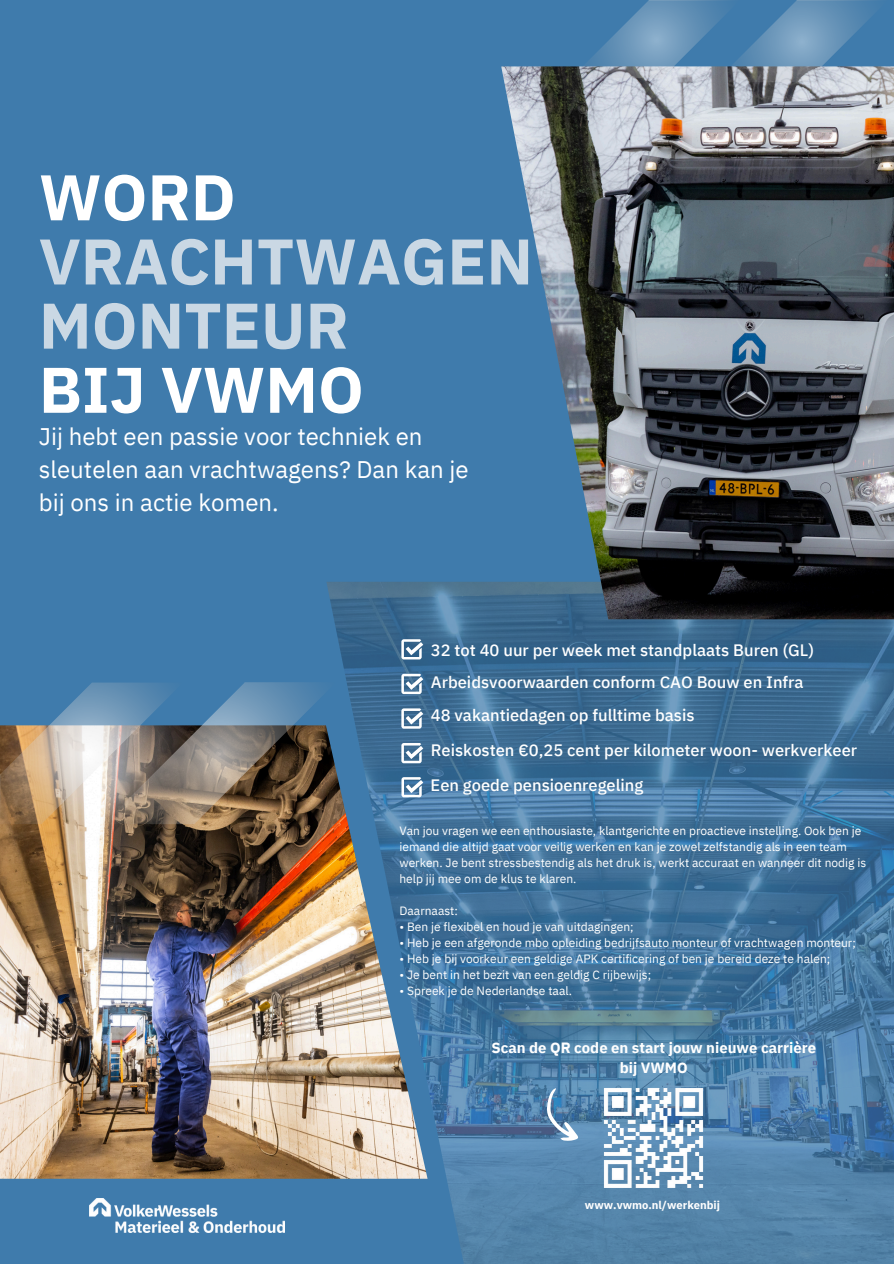
<style>
.page{position:relative;width:894px;height:1264px;background:#fff}
.page>*{position:absolute;margin:0;border:0;box-sizing:border-box;transform-origin:0 0}
.t1{font:700 64.35px/64.2px "IBM Plex Sans";color:#cad8e4}
.t2{font:24px/32.7px "IBM Plex Sans";color:#fff}
.t3{font:500 16.5px "IBM Plex Sans";color:#fff}
.t4{font:700 14.85px/20.2px "IBM Plex Sans";color:#fff;text-align:center}
.t5{font:12px/16px "IBM Plex Sans";color:#fff}
.t6{font:700 11.25px "IBM Plex Sans";color:#fff}
.s1{color:#fff}
</style>
<div class="page">
<div style="left:0;top:0;width:893px;height:1263px;background:#3f7bac"></div>
<img style="left:326px;top:582px;width:567px;height:681px">
<img style="left:501px;top:66px;width:392px;height:553px">
<img style="left:0;top:725px;width:427px;height:453px">
<img style="left:0;top:682px;width:336px;height:142px">
<svg style="left:570px;top:0;width:317px;height:82px"></svg>
<svg style="left:531px;top:1086px;width:63px;height:61px;background:#608cb1"></svg>
<img style="left:596px;top:1080px;width:114px;height:115px">
<img style="left:89px;top:1198px;width:195px;height:34px">
<svg style="left:401px;top:639px;width:22px;height:20px"></svg>
<svg style="left:401px;top:673px;width:22px;height:21px"></svg>
<svg style="left:401px;top:708px;width:22px;height:20px"></svg>
<svg style="left:401px;top:742px;width:22px;height:21px"></svg>
<svg style="left:401px;top:777px;width:22px;height:20px"></svg>
<h3 class="t1" style="left:39px;top:164px;width:495px"><span class="s1">WORD<br></span>VRACHTWAGEN<br>MONTEUR<br><span class="s1">BIJ VWMO</span></h3>
<h2 class="t2" style="left:39px;top:420px;width:431px">Jij hebt een passie voor techniek en sleutelen aan vrachtwagens? Dan kan je bij ons in actie komen.</h2>
<p class="t3" style="left:430px;top:638px;width:384px">32 tot 40 uur per week met standplaats Buren (GL)</p>
<p class="t3" style="left:430px;top:671px;width:374px">Arbeidsvoorwaarden conform CAO Bouw en Infra</p>
<h3 class="t3" style="left:430px;top:704px;width:265px">48 vakantiedagen op fulltime basis</h3>
<p class="t3" style="left:430px;top:738px;width:428px">Reiskosten €0,25 cent per kilometer woon- werkverkeer</p>
<h4 class="t3" style="left:430px;top:773px;width:214px">Een goede pensioenregeling</h4>
<h3 class="t5" style="left:399px;top:822px;width:468px">Van jou vragen we een enthousiaste, klantgerichte en proactieve instelling. Ook ben je iemand die altijd gaat voor veilig werken en kan je zowel zelfstandig als in een team werken. Je bent stressbestendig als het druk is, werkt accuraat en wanneer dit nodig is help jij mee om de klus te klaren.</h3>
<h3 class="t5" style="left:399px;top:902px;width:60px">Daarnaast:</h3>
<h3 class="t5" style="left:399px;top:918px;width:236px">• Ben je flexibel en houd je van uitdagingen;</h3>
<h3 class="t5" style="left:399px;top:934px;width:458px">• Heb je een afgeronde mbo opleiding bedrijfsauto monteur of vrachtwagen monteur;</h3>
<p class="t5" style="left:399px;top:950px;width:432px">• Heb je bij voorkeur een geldige APK certificering of ben je bereid deze te halen;</p>
<p class="t5" style="left:399px;top:966px;width:253px">• Je bent in het bezit van een geldig C rijbewijs;</p>
<p class="t5" style="left:399px;top:982px;width:174px">• Spreek je de Nederlandse taal.</p>
<p class="t4" style="left:491px;top:1037px;width:326px">Scan de QR code en start jouw nieuwe carrière bij VWMO</p>
<p class="t6" style="left:584px;top:1197px;width:136px">www.vwmo.nl/werkenbij</p>
</div>
